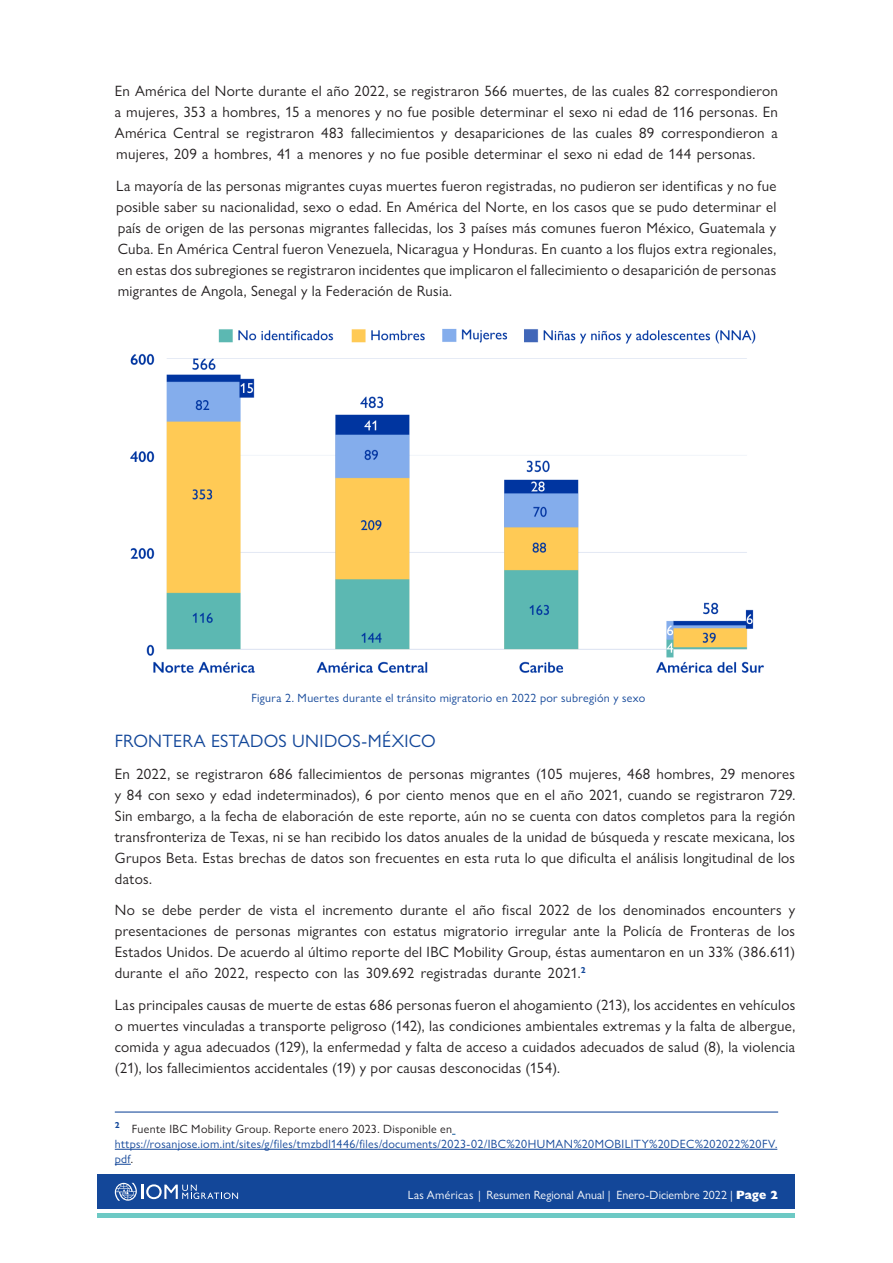
<style>
.page{position:relative;width:893px;height:1263px;background:#fff}
.page>*{position:absolute;margin:0;border:0;box-sizing:border-box;transform-origin:0 0}
.Body{font:18px "Gill Sans Nova";letter-spacing:.01em;color:#134799}
.Body-2{font:15px/21px "Gill Sans Nova";letter-spacing:.015em;color:#231f20;text-align:justify}
.Footnote{font:12px/15px "Gill Sans Nova";letter-spacing:.025em;color:#134799}
.t1{font:12px "Gill Sans Nova";letter-spacing:.005em;color:#fff}
.Footnote-2{font:12px "Gill Sans Nova";letter-spacing:.025em;color:#231f20}
.s1{color:#231f20}
.s2{font-weight:800}
</style>
<div class="page">
<div style="left:98px;top:1175px;width:697px;height:34px;background:#134799"></div>
<svg style="left:115px;top:1183px;width:123px;height:18px"></svg>
<hr style="left:98px;top:1213px;width:697px;height:4px;background:#6dc9c4">
<img style="left:130px;top:328px;width:634px;height:345px">
<hr style="left:115px;top:1111px;width:663px;height:1px;background:#134799">
<hr style="left:115px;top:1149px;width:662px;height:1px;background:#134799">
<svg style="left:115px;top:1164px;width:16px;height:1px"></svg>
<p class="Body-2" style="left:115px;top:80px;width:665px">En América del Norte durante el año 2022, se registraron 566 muertes, de las cuales 82 correspondieron a mujeres, 353 a hombres, 15 a menores y no fue posible determinar el sexo ni edad de 116 personas. En América Central se registraron 483 fallecimientos y desapariciones de las cuales 89 correspondieron a mujeres, 209 a hombres, 41 a menores y no fue posible determinar el sexo ni edad de 144 personas.</p>
<p class="Body-2" style="left:116px;top:175px;width:662px">La mayoría de las personas migrantes cuyas muertes fueron registradas, no pudieron ser identificas y no fue posible saber su nacionalidad, sexo o edad. En América del Norte, en los casos que se pudo determinar el país de origen de las personas migrantes fallecidas, los 3 países más comunes fueron México, Guatemala y Cuba. En América Central fueron Venezuela, Nicaragua y Honduras. En cuanto a los flujos extra regionales, en estas dos subregiones se registraron incidentes que implicaron el fallecimiento o desaparición de personas migrantes de Angola, Senegal y la Federación de Rusia.</p>
<p class="Footnote" style="left:252px;top:690px;width:395px">Figura 2. Muertes durante el tránsito migratorio en 2022 por subregión y sexo</p>
<p class="Body" style="left:115px;top:730px;width:323px">FRONTERA ESTADOS UNIDOS-MÉXICO</p>
<p class="Body-2" style="left:115px;top:763px;width:682px">En 2022, se registraron 686 fallecimientos de personas migrantes (105 mujeres, 468 hombres, 29 menores y 84 con sexo y edad indeterminados), 6 por ciento menos que en el año 2021, cuando se registraron 729.<br>Sin embargo, a la fecha de elaboración de este reporte, aún no se cuenta con datos completos para la región transfronteriza de Texas, ni se han recibido los datos anuales de la unidad de búsqueda y rescate mexicana, los Grupos Beta. Estas brechas de datos son frecuentes en esta ruta lo que dificulta el análisis longitudinal de los datos.</p>
<p class="Body-2" style="left:115px;top:899px;width:682px">No se debe perder de vista el incremento durante el año fiscal 2022 de los denominados encounters y presentaciones de personas migrantes con estatus migratorio irregular ante la Policía de Fronteras de los Estados Unidos. De acuerdo al último reporte del IBC Mobility Group, éstas aumentaron en un 33% (386.611) durante el año 2022, respecto con las 309.692 registradas durante 2021.<sup>2</sup></p>
<p class="Body-2" style="left:115px;top:994px;width:682px">Las principales causas de muerte de estas 686 personas fueron el ahogamiento (213), los accidentes en vehículos o muertes vinculadas a transporte peligroso (142), las condiciones ambientales extremas y la falta de albergue, comida y agua adecuados (129), la enfermedad y falta de acceso a cuidados adecuados de salud (8), la violencia (21), los fallecimientos accidentales (19) y por causas desconocidas (154).</p>
<p class="Footnote-2" style="left:115px;top:1122px;width:339px"><sup>2</sup> Fuente IBC Mobility Group. Reporte enero 2023. Disponible en</p>
<p class="Footnote" style="left:115px;top:1136px;width:664px">https://rosanjose.iom.int/sites/g/files/tmzbdl1446/files/documents/2023-02/IBC%20HUMAN%20MOBILITY%20DEC%202022%20FV. pdf<span class="s1">.</span></p>
<p class="t1" style="left:408px;top:1187px;width:372px">Las Américas | Resumen Regional Anual | Enero-Diciembre 2022 | <span class="s2">Page 2</span></p>
</div>
